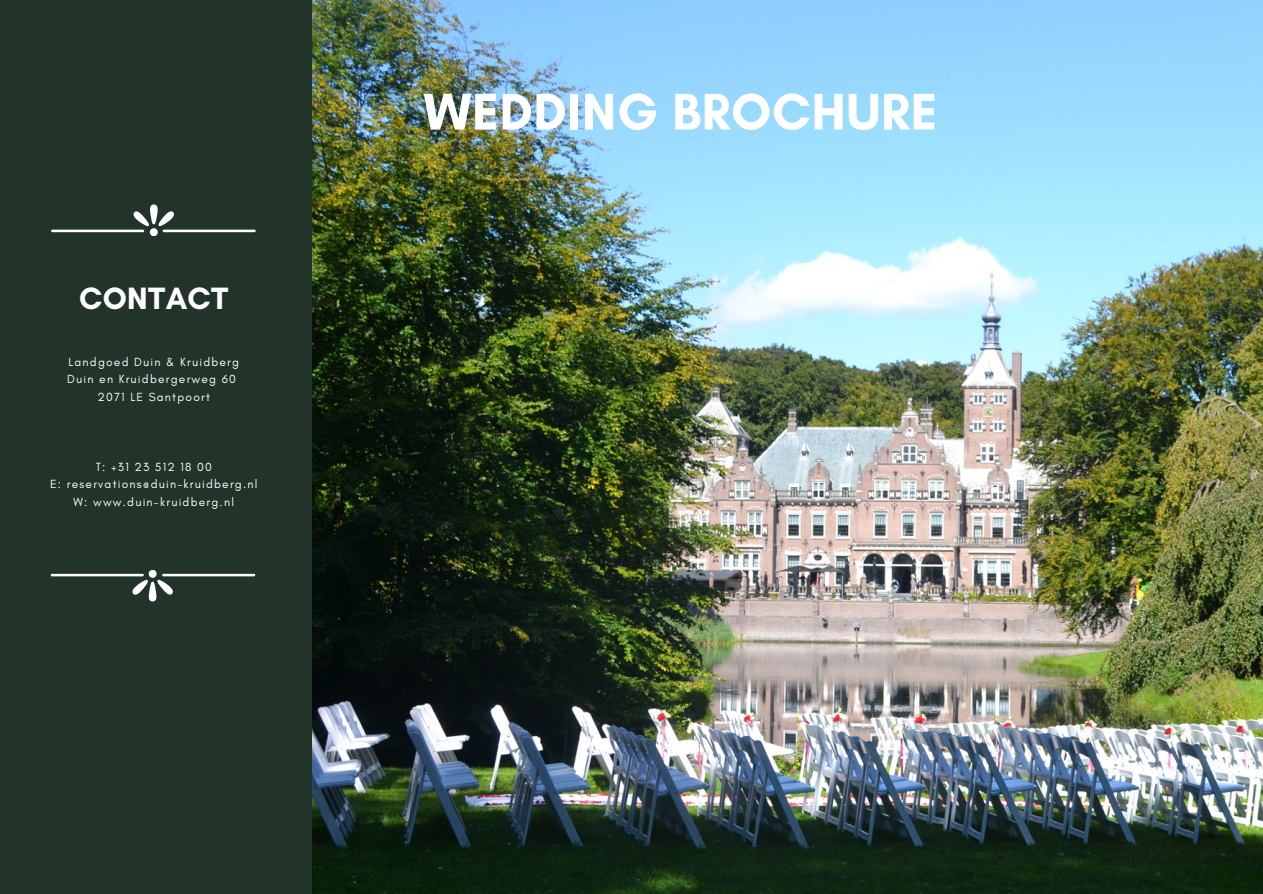
<style>
.page{position:relative;width:1263px;height:894px;background:#fff}
.page>*{position:absolute;margin:0;border:0;box-sizing:border-box;transform-origin:0 0}
.t1{font:700 52.5px "Glacial Indifference";letter-spacing:.01em;color:#fff}
.t2{font:700 31.35px "Glacial Indifference";letter-spacing:.01em;color:#fff}
.t3{font:12px/17.5px "Glacial Indifference";letter-spacing:.1em;color:#fff;text-align:center}
</style>
<div class="page">
<div style="left:0;top:0;width:1263px;height:893px;background:#22332a"></div>
<img style="left:312px;top:0;width:951px;height:893px">
<div style="left:150px;top:228px;width:8px;height:7px;background:#fff;border-radius:50%"></div>
<svg style="left:133px;top:205px;width:41px;height:21px"></svg>
<hr style="left:51px;top:229px;width:93px;height:3px;background:#fff">
<hr style="left:163px;top:229px;width:93px;height:3px;background:#fff">
<div style="left:149px;top:570px;width:8px;height:7px;background:#fff;border-radius:50%"></div>
<svg style="left:132px;top:579px;width:41px;height:22px"></svg>
<hr style="left:162px;top:573px;width:93px;height:3px;background:#fff">
<hr style="left:51px;top:573px;width:93px;height:3px;background:#fff">
<h2 class="t2" style="left:79px;top:279px;width:151px">CONTACT</h2>
<p class="t3" style="left:67px;top:352px;width:173px">Landgoed Duin &amp; Kruidberg<br>Duin en Kruidbergerweg 60<br>2071 LE Santpoort</p>
<p class="t3" style="left:50px;top:457px;width:209px">T: +31 23 512 18 00<br>E: reservations@duin-kruidberg.nl<br>W: www.duin-kruidberg.nl</p>
<h1 class="t1" style="left:424px;top:80px;width:515px">WEDDING BROCHURE</h1>
</div>
